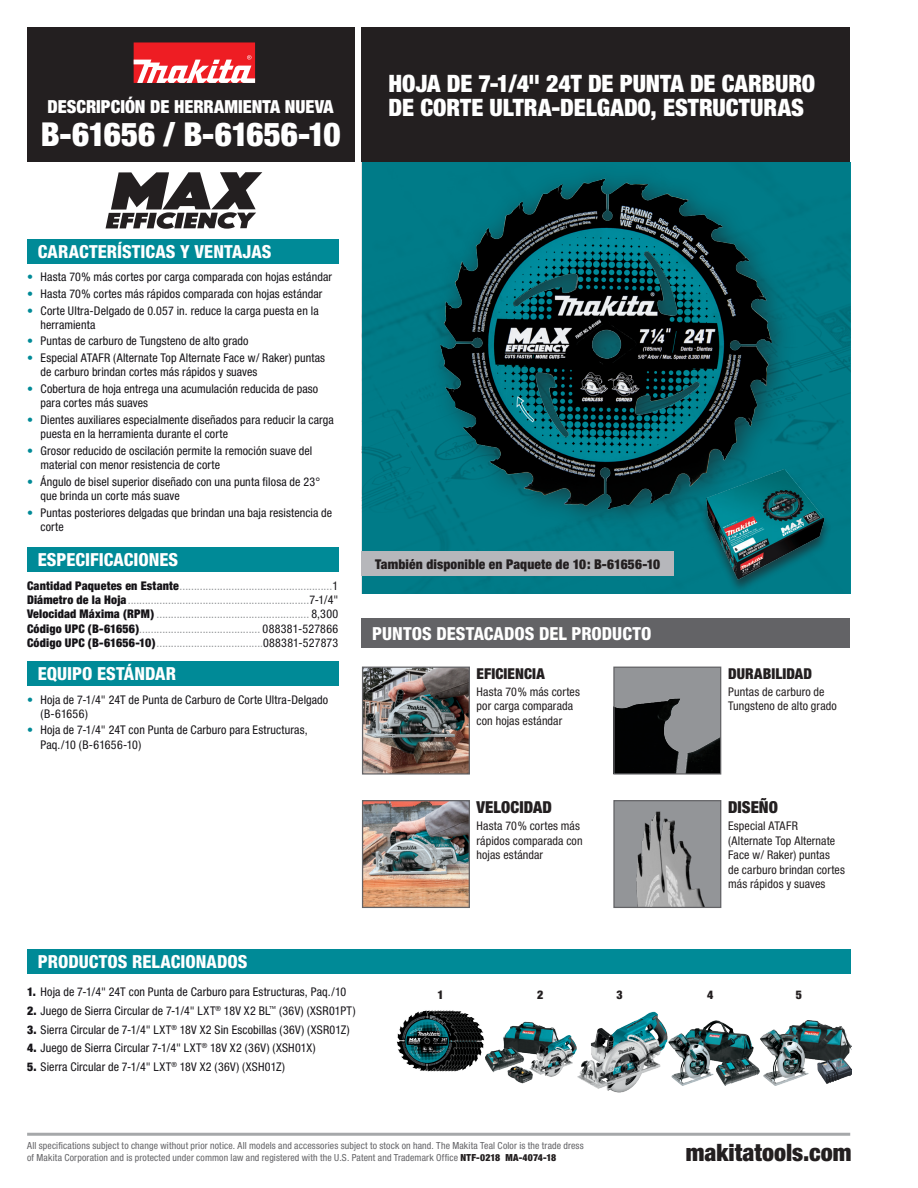
<style>
.page{position:relative;width:918px;height:1188px;background:#fff}
.page>*{position:absolute;margin:0;border:0;box-sizing:border-box;transform-origin:0 0}
.t1{font:900 condensed 33px "Helvetica Neue";letter-spacing:-.02em;color:#fff}
._01_-_PRODUCT_DESCRI{font:900 condensed 24px "Helvetica Neue";letter-spacing:-.005em;color:#fff}
.t2{font:900 condensed 24px "Helvetica Neue";color:#231f20}
._02_-_SECTION_HEADER{font:800 condensed 18px "Helvetica Neue";color:#fff}
.t3{font:900 condensed 18px "Helvetica Neue";color:#fff}
._08_-_HIGHLIGHTS_HEA{font:900 condensed 16.5px "Helvetica Neue";color:#231f20}
._08_-_HIGHLIGHTS_HEA-2{font:900 condensed 15px "Helvetica Neue";letter-spacing:.005em;color:#231f20}
.t4{font:900 condensed 13.5px "Helvetica Neue";letter-spacing:.01em;color:#231f20}
.t5{font:condensed 12px/14.4px "Helvetica Neue";letter-spacing:.01em;color:#151317}
._04_-_SPECIFICATIONS{font:condensed 12px "Helvetica Neue";letter-spacing:.025em;color:#939598}
._09_-_HIGHLIGHTS_BOD{font:condensed 12px/14.4px "Helvetica Neue";letter-spacing:.01em;color:#231f20}
.t6{font:900 condensed 12px "Helvetica Neue";color:#231f20}
.t7{font:condensed 9.75px "Helvetica Neue";letter-spacing:.015em;color:#636366}
.s1{color:#008a97}
.s2{font-weight:900;color:#151317}
.s3{color:#151317}
.s4{font-weight:900}
.s5{font-weight:900;color:#231f20}
</style>
<div class="page">
<div style="left:27px;top:27px;width:327px;height:135px;background:#231f20"></div>
<div style="left:361px;top:27px;width:489px;height:135px;background:#231f20"></div>
<div style="left:362px;top:162px;width:488px;height:432px;background:#007b88"></div>
<div style="left:134px;top:42px;width:121px;height:41px;background:#ee1d23"></div>
<svg style="left:134px;top:55px;width:121px;height:28px"></svg>
<hr style="left:27px;top:1133px;width:823px;height:3px;background:#939598">
<svg style="left:106px;top:172px;width:156px;height:57px"></svg>
<img style="left:430px;top:178px;width:355px;height:343px">
<div style="left:699px;top:470px;width:133px;height:124px;background:#231f20;opacity:.62"></div>
<img style="left:703px;top:465px;width:124px;height:118px">
<img style="left:364px;top:669px;width:104px;height:104px">
<div style="left:362px;top:667px;width:108px;height:108px;border:1px solid #636366"></div>
<img style="left:364px;top:802px;width:104px;height:104px">
<div style="left:362px;top:800px;width:108px;height:108px;border:1px solid #636366"></div>
<img style="left:615px;top:669px;width:104px;height:104px">
<div style="left:613px;top:667px;width:108px;height:108px;border:1px solid #636366"></div>
<div style="left:614px;top:801px;width:107px;height:106px;background:#939598"></div>
<img style="left:636px;top:811px;width:69px;height:95px">
<div style="left:613px;top:800px;width:108px;height:108px;border:1px solid #636366"></div>
<img style="left:396px;top:1010px;width:90px;height:62px">
<img style="left:486px;top:1021px;width:91px;height:63px">
<img style="left:577px;top:1012px;width:91px;height:81px">
<img style="left:668px;top:1020px;width:183px;height:66px">
<div style="left:361px;top:619px;width:489px;height:29px;background:#636366"></div>
<div style="left:27px;top:949px;width:823px;height:25px;background:#008a97"></div>
<div style="left:362px;top:551px;width:312px;height:25px;background:#b6b7bb"></div>
<div style="left:27px;top:239px;width:311px;height:25px;background:#008a97"></div>
<div style="left:27px;top:547px;width:311px;height:25px;background:#008a97"></div>
<div style="left:27px;top:661px;width:311px;height:25px;background:#008a97"></div>
<p class="t3" style="left:48px;top:96px;width:288px">DESCRIPCIÓN DE HERRAMIENTA NUEVA</p>
<p class="t1" style="left:41px;top:114px;width:301px">B-61656 / B-61656-10</p>
<p class="_01_-_PRODUCT_DESCRI" style="left:389px;top:69px;width:428px">HOJA DE 7-1/4" 24T DE PUNTA DE CARBURO</p>
<p class="_01_-_PRODUCT_DESCRI" style="left:389px;top:93px;width:417px">DE CORTE ULTRA-DELGADO, ESTRUCTURAS</p>
<p class="_02_-_SECTION_HEADER" style="left:38px;top:240px;width:235px">CARACTERÍSTICAS Y VENTAJAS</p>
<p class="t5" style="left:27px;top:270px;width:307px"><span class="s1">•</span> Hasta 70% más cortes por carga comparada con hojas estándar</p>
<p class="t5" style="left:27px;top:286px;width:297px"><span class="s1">•</span> Hasta 70% cortes más rápidos comparada con hojas estándar</p>
<p class="t5" style="left:40px;top:303px;width:280px;text-indent:-14px"><span class="s1">•</span> Corte Ultra-Delgado de 0.057 in. reduce la carga puesta en la herramienta</p>
<p class="t5" style="left:27px;top:334px;width:223px"><span class="s1">•</span> Puntas de carburo de Tungsteno de alto grado</p>
<p class="t5" style="left:40px;top:351px;width:286px;text-indent:-14px"><span class="s1">•</span> Especial ATAFR (Alternate Top Alternate Face w/ Raker) puntas de carburo brindan cortes más rápidos y suaves</p>
<p class="t5" style="left:40px;top:381px;width:279px;text-indent:-14px"><span class="s1">•</span> Cobertura de hoja entrega una acumulación reducida de paso para cortes más suaves</p>
<p class="t5" style="left:40px;top:412px;width:295px;text-indent:-14px"><span class="s1">•</span> Dientes auxiliares especialmente diseñados para reducir la carga puesta en la herramienta durante el corte</p>
<p class="t5" style="left:40px;top:443px;width:273px;text-indent:-14px"><span class="s1">•</span> Grosor reducido de oscilación permite la remoción suave del material con menor resistencia de corte</p>
<p class="t5" style="left:40px;top:474px;width:281px;text-indent:-14px"><span class="s1">•</span> Ángulo de bisel superior diseñado con una punta filosa de 23° que brinda un corte más suave</p>
<p class="t5" style="left:40px;top:505px;width:293px;text-indent:-14px"><span class="s1">•</span> Puntas posteriores delgadas que brindan una baja resistencia de corte</p>
<p class="_02_-_SECTION_HEADER" style="left:38px;top:549px;width:142px">ESPECIFICACIONES</p>
<p class="_04_-_SPECIFICATIONS" style="left:27px;top:578px;width:313px"><span class="s2">Cantidad Paquetes en Estante</span>.....................................................<span class="s3">1</span></p>
<p class="_04_-_SPECIFICATIONS" style="left:27px;top:593px;width:313px"><span class="s2">Diámetro de la Hoja</span>...............................................................<span class="s3">7-1/4"</span></p>
<p class="_04_-_SPECIFICATIONS" style="left:27px;top:607px;width:313px"><span class="s2">Velocidad Máxima (RPM)</span> ..................................................... <span class="s3">8,300</span></p>
<p class="_04_-_SPECIFICATIONS" style="left:27px;top:622px;width:313px"><span class="s2">Código UPC (B-61656)</span>.......................................... <span class="s3">088381-527866</span></p>
<p class="_04_-_SPECIFICATIONS" style="left:27px;top:636px;width:313px"><span class="s2">Código UPC (B-61656-10)</span>.....................................<span class="s3">088381-527873</span></p>
<p class="_02_-_SECTION_HEADER" style="left:38px;top:663px;width:140px">EQUIPO ESTÁNDAR</p>
<p class="t5" style="left:40px;top:692px;width:289px;text-indent:-14px"><span class="s1">•</span> Hoja de 7-1/4" 24T de Punta de Carburo de Corte Ultra-Delgado (B-61656)</p>
<p class="t5" style="left:40px;top:723px;width:269px;text-indent:-14px"><span class="s1">•</span> Hoja de 7-1/4" 24T con Punta de Carburo para Estructuras,<br>Paq./10 (B-61656-10)</p>
<p class="t4" style="left:375px;top:556px;width:287px">También disponible en Paquete de 10: B-61656-10</p>
<h3 class="_02_-_SECTION_HEADER" style="left:372px;top:622px;width:281px">PUNTOS DESTACADOS DEL PRODUCTO</h3>
<p class="_08_-_HIGHLIGHTS_HEA-2" style="left:477px;top:664px;width:70px">EFICIENCIA</p>
<p class="_09_-_HIGHLIGHTS_BOD" style="left:477px;top:684px;width:105px">Hasta 70% más cortes</p>
<p class="_09_-_HIGHLIGHTS_BOD" style="left:477px;top:699px;width:98px">por carga comparada</p>
<p class="_09_-_HIGHLIGHTS_BOD" style="left:477px;top:713px;width:87px">con hojas estándar</p>
<p class="_08_-_HIGHLIGHTS_HEA" style="left:477px;top:797px;width:77px">VELOCIDAD</p>
<p class="_09_-_HIGHLIGHTS_BOD" style="left:477px;top:819px;width:108px">Hasta 70% cortes más rápidos comparada con</p>
<p class="_09_-_HIGHLIGHTS_BOD" style="left:477px;top:848px;width:68px">hojas estándar</p>
<p class="_08_-_HIGHLIGHTS_HEA-2" style="left:728px;top:664px;width:86px">DURABILIDAD</p>
<p class="_09_-_HIGHLIGHTS_BOD" style="left:728px;top:684px;width:110px">Puntas de carburo de<br>Tungsteno de alto grado</p>
<p class="_08_-_HIGHLIGHTS_HEA" style="left:728px;top:797px;width:51px">DISEÑO</p>
<p class="_09_-_HIGHLIGHTS_BOD" style="left:728px;top:819px;width:71px">Especial ATAFR</p>
<p class="_09_-_HIGHLIGHTS_BOD" style="left:728px;top:833px;width:109px">(Alternate Top Alternate<br>Face w/ Raker) puntas</p>
<p class="_09_-_HIGHLIGHTS_BOD" style="left:728px;top:862px;width:118px">de carburo brindan cortes más rápidos y suaves</p>
<p class="_02_-_SECTION_HEADER" style="left:38px;top:951px;width:211px">PRODUCTOS RELACIONADOS</p>
<p class="t5" style="left:27px;top:985px;width:321px"><span class="s4">1.</span> Hoja de 7-1/4" 24T con Punta de Carburo para Estructuras, Paq./10</p>
<p class="t5" style="left:27px;top:1003px;width:330px"><span class="s4">2.</span> Juego de Sierra Circular de 7-1/4" LXT<sup>®</sup> 18V X2 BL<sup>™</sup> (36V) (XSR01PT)</p>
<p class="t5" style="left:27px;top:1022px;width:324px"><span class="s4">3.</span> Sierra Circular de 7-1/4" LXT<sup>®</sup> 18V X2 Sin Escobillas (36V) (XSR01Z)</p>
<p class="t5" style="left:27px;top:1041px;width:290px"><span class="s4">4.</span> Juego de Sierra Circular 7-1/4" LXT<sup>®</sup> 18V X2 (36V) (XSH01X)</p>
<p class="t5" style="left:27px;top:1060px;width:259px"><span class="s4">5.</span> Sierra Circular de 7-1/4" LXT<sup>®</sup> 18V X2 (36V) (XSH01Z)</p>
<p class="t6" style="left:438px;top:987px;width:8px">1</p>
<p class="t6" style="left:537px;top:987px;width:8px">2</p>
<p class="t6" style="left:617px;top:987px;width:8px">3</p>
<p class="t6" style="left:707px;top:987px;width:8px">4</p>
<p class="t6" style="left:796px;top:987px;width:8px">5</p>
<p class="t7" style="left:27px;top:1140px;width:558px">All specifications subject to change without prior notice. All models and accessories subject to stock on hand. The Makita Teal Color is the trade dress</p>
<p class="t7" style="left:27px;top:1152px;width:531px">of Makita Corporation and is protected under common law and registered with the U.S. Patent and Trademark Office <span class="s5">NTF-0218 MA-4074-18</span></p>
<p class="t2" style="left:686px;top:1138px;width:167px">makitatools.com</p>
</div>
